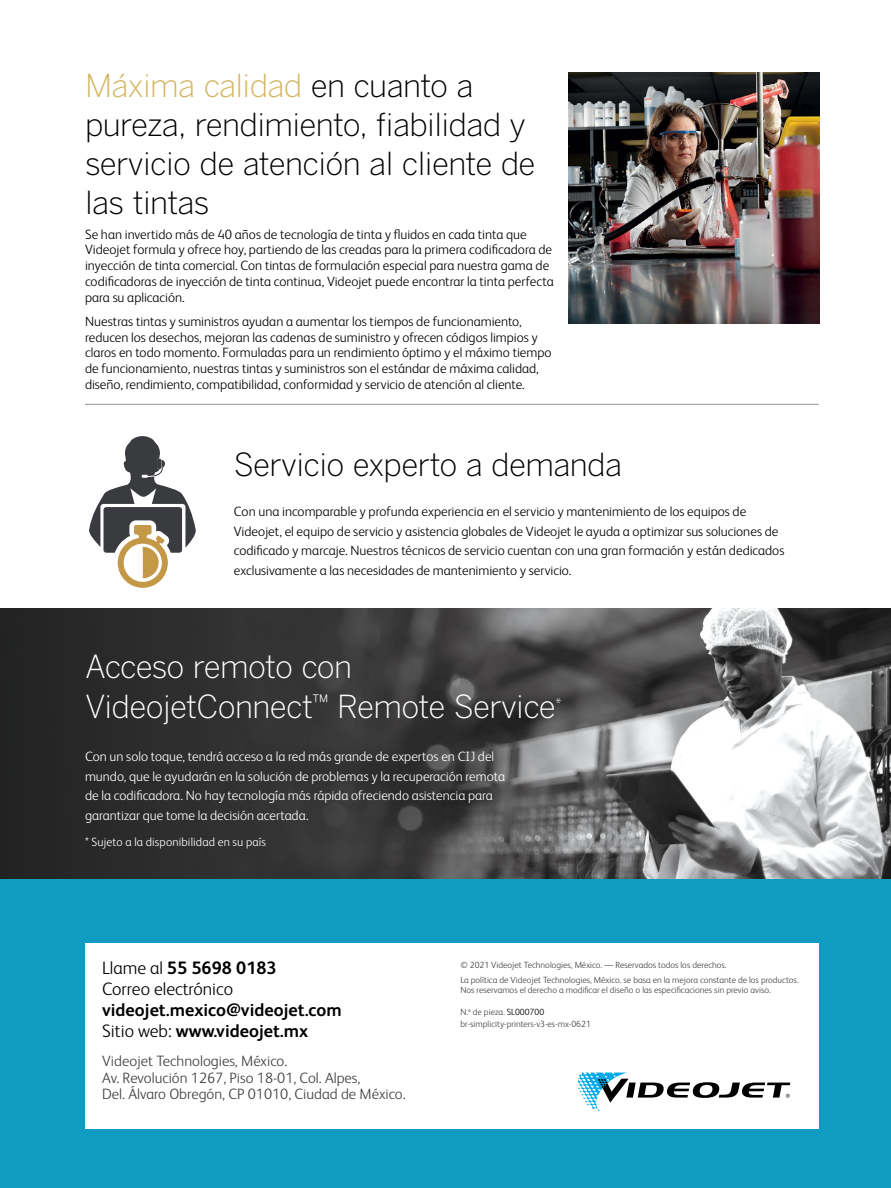
<style>
.page{position:relative;width:891px;height:1188px;background:#fff}
.page>*{position:absolute;margin:0;border:0;box-sizing:border-box;transform-origin:0 0}
.t1{font:300 31.5px/39px "Benton Gothic";letter-spacing:-.02em;color:#000}
.t2{font:300 31.5px/40.5px "Benton Gothic";letter-spacing:-.02em;color:#fff}
.t3{font:700 18px/21px "FS Albert Pro";color:#000}
.t4{font:300 18px/21px "FS Albert Pro";color:#000}
.t5{font:300 15px/16.5px "FS Albert Pro";color:#414042}
.t6{font:300 13.5px/15.8px "FS Albert Pro";color:#000}
.t7{font:300 13.5px/19.5px "FS Albert Pro";color:#fff}
.t8{font:300 13.05px "Benton Gothic";color:#fff}
.t9{font:300 12px "FS Albert Pro";letter-spacing:.01em;color:#fff}
.t10{font:300 9px/14.7px "FS Albert Pro";color:#414042}
.s1{color:#d4b561}
.s2{font-size:12.3px}
.s3{font-weight:700}
.s4{font-weight:300}
.s5{color:#000}
</style>
<div class="page">
<img style="left:0;top:609px;width:891px;height:271px">
<div style="left:0;top:880px;width:891px;height:308px;background:#109dc1"></div>
<div style="left:85px;top:943px;width:734px;height:185px;background:#fff"></div>
<svg style="left:578px;top:1073px;width:212px;height:38px"></svg>
<img style="left:568px;top:72px;width:252px;height:252px">
<svg style="left:89px;top:436px;width:107px;height:152px"></svg>
<hr style="left:85px;top:404px;width:734px;height:1px;background:#939598">
<h1 class="t1" style="left:85px;top:67px;width:452px"><span class="s1">Máxima calidad</span> en cuanto a pureza, rendimiento, fiabilidad y servicio de atención al cliente de las tintas</h1>
<p class="t6" style="left:85px;top:225px;width:470px">Se han invertido más de 40 años de tecnología de tinta y fluidos en cada tinta que Videojet formula y ofrece hoy, partiendo de las creadas para la primera codificadora de inyección de tinta comercial. Con tintas de formulación especial para nuestra gama de codificadoras de inyección de tinta continua, Videojet puede encontrar la tinta perfecta para su aplicación.</p>
<p class="t6" style="left:85px;top:313px;width:468px">Nuestras tintas y suministros ayudan a aumentar los tiempos de funcionamiento, reducen los desechos, mejoran las cadenas de suministro y ofrecen códigos limpios y claros en todo momento. Formuladas para un rendimiento óptimo y el máximo tiempo de funcionamiento, nuestras tintas y suministros son el estándar de máxima calidad, diseño, rendimiento, compatibilidad, conformidad y servicio de atención al cliente.</p>
<h1 class="t1" style="left:234px;top:446px;width:390px">Servicio experto a demanda</h1>
<p class="t6" style="left:234px;top:501px;width:552px;line-height:19.5px">Con una incomparable y profunda experiencia en el servicio y mantenimiento de los equipos de Videojet, el equipo de servicio y asistencia globales de Videojet le ayuda a optimizar sus soluciones de codificado y marcaje. Nuestros técnicos de servicio cuentan con una gran formación y están dedicados exclusivamente a las necesidades de mantenimiento y servicio.</p>
<h1 class="t2" style="left:85px;top:647px;width:472px">Acceso remoto con<br>VideojetConnect<sup>™</sup> Remote Service</h1>
<p class="t8" style="left:555px;top:695px;width:8px">*</p>
<p class="t7" style="left:85px;top:746px;width:422px">Con un solo toque, tendrá acceso a la red más grande de expertos en CIJ del mundo, que le ayudarán en la solución de problemas y la recuperación remota de la codificadora. No hay tecnología más rápida ofreciendo asistencia para garantizar que tome la decisión acertada.</p>
<p class="t9" style="left:85px;top:834px;width:183px"><span class="s2">*</span> Sujeto a la disponibilidad en su país</p>
<h2 class="t4" style="left:102px;top:956px;width:176px">Llame al <span class="s3">55 5698 0183<br></span>Correo electrónico</h2>
<h2 class="t3" style="left:102px;top:998px;width:241px">videojet.mexico@videojet.com<br><span class="s4">Sitio web:</span> www.videojet.mx</h2>
<p class="t5" style="left:102px;top:1052px;width:305px">Videojet Technologies, México.<br>Av. Revolución 1267, Piso 18-01, Col. Alpes,<br>Del. Álvaro Obregón, CP 01010, Ciudad de México.</p>
<p class="t10" style="left:460px;top:957px;width:340px">© 2021 Videojet Technologies, México. — Reservados todos los derechos.<br>La política de Videojet Technologies, México. se basa en la mejora constante de los productos.</p>
<p class="t10" style="left:460px;top:982px;width:312px">Nos reservamos el derecho a modificar el diseño o las especificaciones sin previo aviso.</p>
<p class="t10" style="left:460px;top:1006px;width:132px;line-height:11.7px">N.º de pieza. <span class="s5">SL000700 </span>br-simplicity-printers-v3-es-mx-0621</p>
</div>
